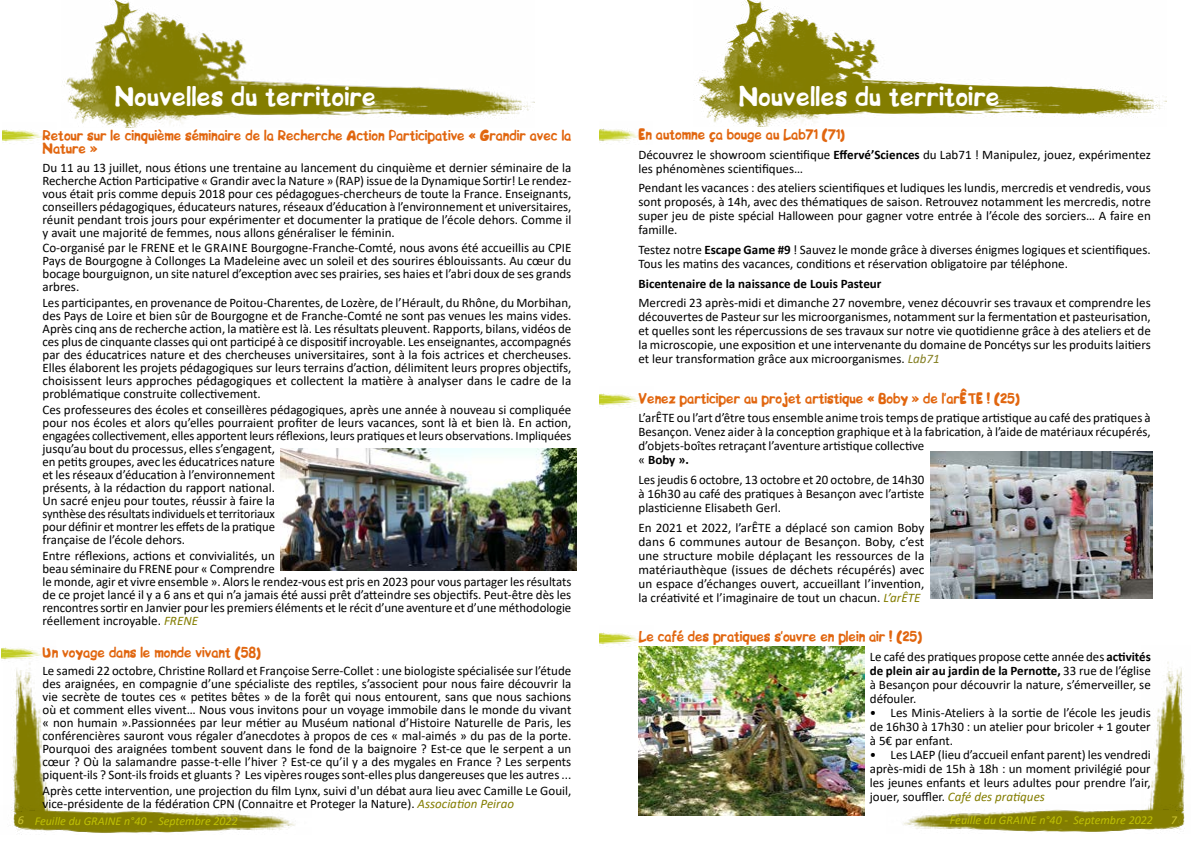
<style>
.page{position:relative;width:1191px;height:842px;background:#fff}
.page>*{position:absolute;margin:0;border:0;box-sizing:border-box;transform-origin:0 0}
.t1{font:24px "BIP";letter-spacing:.02em;color:#fff}
.t2{font:13px/13px "Calibri";color:#000;text-align:justify}
.t3{font:13px/13px "BIP";color:#e1660f}
.t4{font:700 13px "Calibri";color:#000}
.t5{font:italic 12px "Calibri";color:#bfc105}
.t6{font:italic 12px "Calibri";color:#ccc432}
.s1{font-style:italic;color:#837d00}
.s2{font-weight:700}
.s3{font-style:italic;color:#837e20}
.s4{color:#ccc432}
</style>
<div class="page">
<img style="left:66px;top:0;width:468px;height:128px">
<img style="left:12px;top:663px;width:36px;height:143px">
<img style="left:11px;top:806px;width:284px;height:27px">
<img style="left:696px;top:0;width:470px;height:127px">
<img style="left:1150px;top:662px;width:35px;height:143px">
<img style="left:903px;top:805px;width:282px;height:27px">
<img style="left:599px;top:128px;width:41px;height:13px">
<img style="left:600px;top:393px;width:42px;height:12px">
<img style="left:600px;top:632px;width:42px;height:12px">
<img style="left:3px;top:129px;width:42px;height:12px">
<img style="left:2px;top:647px;width:42px;height:12px">
<img style="left:930px;top:451px;width:222px;height:148px">
<img style="left:638px;top:646px;width:226px;height:170px">
<img style="left:281px;top:448px;width:295px;height:122px">
<h1 class="t1" style="left:161px;top:74px;width:263px">Nouvelles du territoire</h1>
<h1 class="t1" style="left:738px;top:78px;width:263px">Nouvelles du territoire</h1>
<h1 class="t1" style="left:115px;top:78px;width:263px">Nouvelles du territoire</h1>
<p class="t3" style="left:43px;top:128px;width:530px">Retour sur le cinquième séminaire de la Recherche Action Participative « Grandir avec la<br>Nature »</p>
<p class="t2" style="left:43px;top:160px;width:530px">Du 11 au 13 juillet, nous étions une trentaine au lancement du cinquième et dernier séminaire de la Recherche Action Participative « Grandir avec la Nature » (RAP) issue de la Dynamique Sortir! Le rendez&shy;vous était pris comme depuis 2018 pour ces pédagogues-chercheurs de toute la France. Enseignants, conseillers pédagogiques, éducateurs natures, réseaux d’éducation à l’environnement et universitaires, réunit pendant trois jours pour expérimenter et documenter la pratique de l’école dehors. Comme il y avait une majorité de femmes, nous allons généraliser le féminin.</p>
<p class="t2" style="left:43px;top:241px;width:530px">Co-organisé par le FRENE et le GRAINE Bourgogne-Franche-Comté, nous avons été accueillis au CPIE Pays de Bourgogne à Collonges La Madeleine avec un soleil et des sourires éblouissants. Au cœur du bocage bourguignon, un site naturel d’exception avec ses prairies, ses haies et l’abri doux de ses grands arbres.</p>
<p class="t2" style="left:43px;top:296px;width:530px">Les participantes, en provenance de Poitou-Charentes, de Lozère, de l’Hérault, du Rhône, du Morbihan, des Pays de Loire et bien sûr de Bourgogne et de Franche-Comté ne sont pas venues les mains vides.<br>Après cinq ans de recherche action, la matière est là. Les résultats pleuvent. Rapports, bilans, vidéos de ces plus de cinquante classes qui ont participé à ce dispositif incroyable. Les enseignantes, accompagnés par des éducatrices nature et des chercheuses universitaires, sont à la fois actrices et chercheuses.<br>Elles élaborent les projets pédagogiques sur leurs terrains d’action, délimitent leurs propres objectifs, choisissent leurs approches pédagogiques et collectent la matière à analyser dans le cadre de la problématique construite collectivement.</p>
<p class="t2" style="left:43px;top:403px;width:530px;text-align:left">Ces professeures des écoles et conseillères pédagogiques, après une année à nouveau si compliquée pour nos écoles et alors qu’elles pourraient profiter de leurs vacances, sont là et bien là. En action, engagées collectivement, elles apportent leurs réflexions, leurs pratiques et leurs observations. Impliquées jusqu’au bout du processus, elles s’engagent,<br>en petits groupes, avec les éducatrices nature<br>et les réseaux d’éducation à l’environnement<br>présents, à la rédaction du rapport national.<br>Un sacré enjeu pour toutes, réussir à faire la<br>synthèse des résultats individuels et territoriaux<br>pour définir et montrer les effets de la pratique<br>française de l’école dehors.</p>
<p class="t2" style="left:43px;top:549px;width:530px;text-align:left">Entre réflexions, actions et convivialités, un<br>beau séminaire du FRENE pour « Comprendre<br>le monde, agir et vivre ensemble ». Alors le rendez-vous est pris en 2023 pour vous partager les résultats de ce projet lancé il y a 6 ans et qui n’a jamais été aussi prêt d’atteindre ses objectifs. Peut-être dès les rencontres sortir en Janvier pour les premiers éléments et le récit d’une aventure et d’une méthodologie réellement incroyable. <span class="s1">FRENE</span></p>
<p class="t3" style="left:43px;top:645px;width:220px">Un voyage dans le monde vivant (58)</p>
<p class="t2" style="left:43px;top:664px;width:530px">Le samedi 22 octobre, Christine Rollard et Françoise Serre-Collet : une biologiste spécialisée sur l’étude des araignées, en compagnie d’une spécialiste des reptiles, s’associent pour nous faire découvrir la vie secrète de toutes ces « petites bêtes » de la forêt qui nous entourent, sans que nous sachions où et comment elles vivent… Nous vous invitons pour un voyage immobile dans le monde du vivant « non humain ».Passionnées par leur métier au Muséum national d’Histoire Naturelle de Paris, les conférencières sauront vous régaler d’anecdotes à propos de ces « mal-aimés » du pas de la porte.<br>Pourquoi des araignées tombent souvent dans le fond de la baignoire ? Est-ce que le serpent a un cœur ? Où la salamandre passe-t-elle l’hiver ? Est-ce qu’il y a des mygales en France ? Les serpents piquent-ils ? Sont-ils froids et gluants ? Les vipères rouges sont-elles plus dangereuses que les autres ...</p>
<p class="t2" style="left:43px;top:784px;width:530px">Après cette intervention, une projection du film Lynx, suivi d'un débat aura lieu avec Camille Le Gouil, vice-présidente de la fédération CPN (Connaitre et Proteger la Nature). <span class="s1">Association Peirao</span></p>
<p class="t3" style="left:638px;top:127px;width:208px">En automne ça bouge au Lab71 (71)</p>
<p class="t2" style="left:638px;top:147px;width:514px;line-height:14px">Découvrez le showroom scientifique <span class="s2">Effervé’Sciences</span> du Lab71 ! Manipulez, jouez, expérimentez les phénomènes scientifiques…</p>
<p class="t2" style="left:638px;top:181px;width:514px;line-height:14px">Pendant les vacances : des ateliers scientifiques et ludiques les lundis, mercredis et vendredis, vous sont proposés, à 14h, avec des thématiques de saison. Retrouvez notamment les mercredis, notre super jeu de piste spécial Halloween pour gagner votre entrée à l’école des sorciers… A faire en famille.</p>
<p class="t2" style="left:638px;top:242px;width:514px;line-height:14px">Testez notre <span class="s2">Escape Game #9</span> ! Sauvez le monde grâce à diverses énigmes logiques et scientifiques.<br>Tous les matins des vacances, conditions et réservation obligatoire par téléphone.</p>
<p class="t4" style="left:638px;top:274px;width:244px">Bicentenaire de la naissance de Louis Pasteur</p>
<p class="t2" style="left:638px;top:296px;width:514px;line-height:14px">Mercredi 23 après-midi et dimanche 27 novembre, venez découvrir ses travaux et comprendre les découvertes de Pasteur sur les microorganismes, notamment sur la fermentation et pasteurisation, et quelles sont les répercussions de ses travaux sur notre vie quotidienne grâce à des ateliers et de la microscopie, une exposition et une intervenante du domaine de Poncétys sur les produits laitiers et leur transformation grâce aux microorganismes. <span class="s3">Lab71</span></p>
<p class="t3" style="left:638px;top:391px;width:383px">Venez participer au projet artistique « Boby » de l’arÊTE ! (25)</p>
<p class="t2" style="left:638px;top:411px;width:514px;line-height:14px;text-align:left">L’arÊTE ou l’art d’être tous ensemble anime trois temps de pratique artistique au café des pratiques à Besançon. Venez aider à la conception graphique et à la fabrication, à l’aide de matériaux récupérés, d’objets-boîtes retraçant l’aventure artistique collective<br>« <span class="s2">Boby ».</span></p>
<p class="t2" style="left:638px;top:472px;width:287px;line-height:14px">Les jeudis 6 octobre, 13 octobre et 20 octobre, de 14h30 à 16h30 au café des pratiques à Besançon avec l’artiste plasticienne Elisabeth Gerl.</p>
<p class="t2" style="left:638px;top:520px;width:287px;line-height:14px">En 2021 et 2022, l’arÊTE a déplacé son camion Boby dans 6 communes autour de Besançon. Boby, c’est une structure mobile déplaçant les ressources de la matériauthèque (issues de déchets récupérés) avec un espace d’échanges ouvert, accueillant l’invention, la créativité et l’imaginaire de tout un chacun. <span class="s1">L’arÊTE</span></p>
<p class="t3" style="left:638px;top:629px;width:285px">Le café des pratiques s’ouvre en plein air ! (25)</p>
<p class="t2" style="left:870px;top:649px;width:282px;line-height:14px">Le café des pratiques propose cette année des <span class="s2">activités de plein air au jardin de la Pernotte,</span> 33 rue de l’église à Besançon pour découvrir la nature, s’émerveiller, se défouler.</p>
<p class="t2" style="left:870px;top:705px;width:282px;line-height:14px">• Les Minis-Ateliers à la sortie de l’école les jeudis de 16h30 à 17h30 : un atelier pour bricoler + 1 gouter à 5€ par enfant.</p>
<p class="t2" style="left:870px;top:747px;width:282px;line-height:14px">• Les LAEP (lieu d’accueil enfant parent) les vendredi après-midi de 15h à 18h : un moment privilégié pour les jeunes enfants et leurs adultes pour prendre l’air, jouer, souffler. <span class="s1">Café des pratiques</span></p>
<p class="t5" style="left:18px;top:812px;width:222px"><span class="s4">6</span> Feuille du GRAINE n°40 - Septembre 2022</p>
<p class="t5" style="left:950px;top:812px;width:205px">Feuille du GRAINE n°40 - Septembre 2022</p>
<p class="t6" style="left:1170px;top:812px;width:8px">7</p>
</div>
